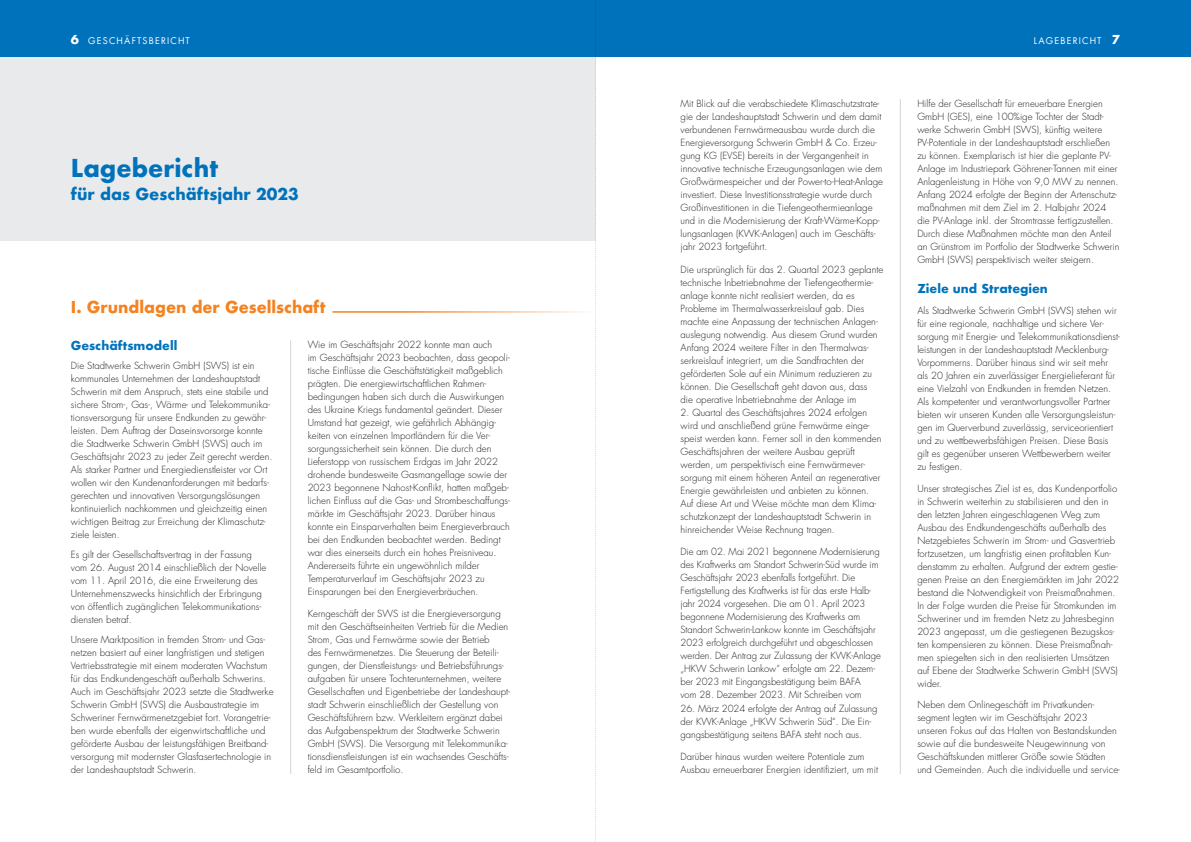
<style>
.page{position:relative;width:1191px;height:842px;background:#fff}
.page>*{position:absolute;margin:0;border:0;box-sizing:border-box;transform-origin:0 0}
.t1{font:700 24px "Futura";color:#0072bc}
.t2{font:700 16px "Futura";color:#f58220}
.t3{font:700 16px "Futura";color:#0072bc}
.t4{font:700 12px "Futura";color:#0072bc}
.t5{font:300 9.6px/13px "Futura";color:#231f20}
.t6{font:9px "Futura LT";letter-spacing:.13em;color:#fff}
.s1{font-family:"Futura";font-weight:700;font-size:12px}
</style>
<div class="page">
<div style="left:0;top:0;width:595px;height:241px;background:#e9eaeb"></div>
<div style="left:0;top:0;width:1191px;height:57px;background:#0072bc"></div>
<hr style="left:290px;top:340px;width:1px;height:434px;background:#d1d2d4">
<hr style="left:900px;top:99px;width:1px;height:675px;background:#d1d2d4">
<hr style="left:332px;top:311px;width:263px;height:2px;background:#f58220">
<svg style="left:595px;top:0;width:1px;height:842px"></svg>
<p class="t6" style="left:71px;top:36px;width:120px"><span class="s1">6</span> GESCHÄFTSBERICHT</p>
<p class="t6" style="left:1034px;top:36px;width:88px">LAGEBERICHT <span class="s1">7</span></p>
<h1 class="t1" style="left:71px;top:152px;width:149px">Lagebericht</h1>
<h2 class="t3" style="left:71px;top:184px;width:229px">für das Geschäftsjahr 2023</h2>
<h2 class="t2" style="left:71px;top:297px;width:256px">I. Grundlagen der Gesellschaft</h2>
<p class="t4" style="left:71px;top:338px;width:108px">Geschäftsmodell</p>
<p class="t5" style="left:71px;top:359px;width:203px">Die Stadtwerke Schwerin GmbH (SWS) ist ein kommunales Unternehmen der Landeshauptstadt Schwerin mit dem Anspruch, stets eine stabile und sichere Strom-, Gas-, Wärme- und Telekommunika&shy;tionsversorgung für unsere Endkunden zu gewähr&shy;leisten. Dem Auftrag der Daseinsvorsorge konnte die Stadtwerke Schwerin GmbH (SWS) auch im Geschäftsjahr 2023 zu jeder Zeit gerecht werden.<br>Als starker Partner und Energiedienstleister vor Ort wollen wir den Kundenanforderungen mit bedarfs&shy;gerechten und innovativen Versorgungslösungen kontinuierlich nachkommen und gleichzeitig einen wichtigen Beitrag zur Erreichung der Klimaschutz&shy;ziele leisten.</p>
<p class="t5" style="left:71px;top:548px;width:197px">Es gilt der Gesellschaftsvertrag in der Fassung vom 26. August 2014 einschließlich der Novelle vom 11. April 2016, die eine Erweiterung des Unternehmenszwecks hinsichtlich der Erbringung von öffentlich zugänglichen Telekommunikations&shy;diensten betraf.</p>
<p class="t5" style="left:71px;top:633px;width:204px">Unsere Marktposition in fremden Strom- und Gas&shy;netzen basiert auf einer langfristigen und stetigen Vertriebsstrategie mit einem moderaten Wachstum für das Endkundengeschäft außerhalb Schwerins.<br>Auch im Geschäftsjahr 2023 setzte die Stadtwerke Schwerin GmbH (SWS) die Ausbaustrategie im Schweriner Fernwärmenetzgebiet fort. Vorangetrie&shy;ben wurde ebenfalls der eigenwirtschaftliche und geförderte Ausbau der leistungsfähigen Breitband&shy;versorgung mit modernster Glasfasertechnologie in der Landeshauptstadt Schwerin.</p>
<p class="t5" style="left:308px;top:339px;width:204px">Wie im Geschäftsjahr 2022 konnte man auch<br>im Geschäftsjahr 2023 beobachten, dass geopoli&shy;tische Einflüsse die Geschäftstätigkeit maßgeblich prägten. Die energiewirtschaftlichen Rahmen&shy;bedingungen haben sich durch die Auswirkungen des Ukraine Kriegs fundamental geändert. Dieser Umstand hat gezeigt, wie gefährlich Abhängig&shy;keiten von einzelnen Importländern für die Ver&shy;sorgungssicherheit sein können. Die durch den Lieferstopp von russischem Erdgas im Jahr 2022 drohende bundesweite Gasmangellage sowie der 2023 begonnene Nahost-Konflikt, hatten maßgeb&shy;lichen Einfluss auf die Gas- und Strombeschaffungs&shy;märkte im Geschäftsjahr 2023. Darüber hinaus konnte ein Einsparverhalten beim Energieverbrauch bei den Endkunden beobachtet werden. Bedingt war dies einerseits durch ein hohes Preisniveau.<br>Andererseits führte ein ungewöhnlich milder Temperaturverlauf im Geschäftsjahr 2023 zu Einsparungen bei den Energieverbräuchen.</p>
<p class="t5" style="left:308px;top:607px;width:204px">Kerngeschäft der SWS ist die Energieversorgung mit den Geschäftseinheiten Vertrieb für die Medien Strom, Gas und Fernwärme sowie der Betrieb<br>des Fernwärmenetzes. Die Steuerung der Beteili&shy;gungen, der Dienstleistungs- und Betriebsführungs&shy;aufgaben für unsere Tochterunternehmen, weitere Gesellschaften und Eigenbetriebe der Landeshaupt&shy;stadt Schwerin einschließlich der Gestellung von Geschäftsführern bzw. Werkleitern ergänzt dabei das Aufgabenspektrum der Stadtwerke Schwerin GmbH (SWS). Die Versorgung mit Telekommunika&shy;tionsdienstleistungen ist ein wachsendes Geschäfts&shy;feld im Gesamtportfolio.</p>
<p class="t5" style="left:680px;top:97px;width:204px">Mit Blick auf die verabschiedete Klimaschutzstrate&shy;gie der Landeshauptstadt Schwerin und dem damit verbundenen Fernwärmeausbau wurde durch die Energieversorgung Schwerin GmbH &amp; Co. Erzeu&shy;gung KG (EVSE) bereits in der Vergangenheit in innovative technische Erzeugungsanlagen wie dem Großwärmespeicher und der Power-to-Heat-Anlage investiert. Diese Investitionsstrategie wurde durch Großinvestitionen in die Tiefengeothermieanlage und in die Modernisierung der Kraft-Wärme-Kopp&shy;lungsanlagen (KWK-Anlagen) auch im Geschäfts&shy;jahr 2023 fortgeführt.</p>
<p class="t5" style="left:680px;top:263px;width:204px">Die ursprünglich für das 2. Quartal 2023 geplante technische Inbetriebnahme der Tiefengeothermie&shy;anlage konnte nicht realisiert werden, da es Probleme im Thermalwasserkreislauf gab. Dies machte eine Anpassung der technischen Anlagen&shy;auslegung notwendig. Aus diesem Grund wurden Anfang 2024 weitere Filter in den Thermalwas&shy;serkreislauf integriert, um die Sandfrachten der geförderten Sole auf ein Minimum reduzieren zu können. Die Gesellschaft geht davon aus, dass<br>die operative Inbetriebnahme der Anlage im</p>
<p class="t5" style="left:680px;top:406px;width:202px">2. Quartal des Geschäftsjahres 2024 erfolgen wird und anschließend grüne Fernwärme einge&shy;speist werden kann. Ferner soll in den kommenden Geschäftsjahren der weitere Ausbau geprüft werden, um perspektivisch eine Fernwärmever&shy;sorgung mit einem höheren Anteil an regenerativer Energie gewährleisten und anbieten zu können.<br>Auf diese Art und Weise möchte man dem Klima&shy;schutzkonzept der Landeshauptstadt Schwerin in hinreichender Weise Rechnung tragen.</p>
<p class="t5" style="left:680px;top:546px;width:202px">Die am 02. Mai 2021 begonnene Modernisierung des Kraftwerks am Standort Schwerin-Süd wurde im Geschäftsjahr 2023 ebenfalls fortgeführt. Die Fertigstellung des Kraftwerks ist für das erste Halb&shy;jahr 2024 vorgesehen. Die am 01. April 2023 begonnene Modernisierung des Kraftwerks am Standort Schwerin-Lankow konnte im Geschäftsjahr 2023 erfolgreich durchgeführt und abgeschlossen werden. Der Antrag zur Zulassung der KWK-Anlage „HKW Schwerin Lankow“ erfolgte am 22. Dezem&shy;ber 2023 mit Eingangsbestätigung beim BAFA<br>vom 28. Dezember 2023. Mit Schreiben vom</p>
<p class="t5" style="left:680px;top:702px;width:198px">26. März 2024 erfolgte der Antrag auf Zulassung der KWK-Anlage „HKW Schwerin Süd“. Die Ein&shy;gangsbestätigung seitens BAFA steht noch aus.</p>
<p class="t5" style="left:680px;top:750px;width:199px">Darüber hinaus wurden weitere Potentiale zum<br>Ausbau erneuerbarer Energien identifiziert, um mit</p>
<p class="t5" style="left:917px;top:97px;width:204px">Hilfe der Gesellschaft für erneuerbare Energien GmbH (GES), eine 100%ige Tochter der Stadt&shy;werke Schwerin GmbH (SWS), künftig weitere PV-Potentiale in der Landeshauptstadt erschließen zu können. Exemplarisch ist hier die geplante PV-Anlage im Industriepark Göhrener-Tannen mit einer Anlagenleistung in Höhe von 9,0 MW zu nennen.<br>Anfang 2024 erfolgte der Beginn der Artenschutz&shy;maßnahmen mit dem Ziel im 2. Halbjahr 2024 die PV-Anlage inkl. der Stromtrasse fertigzustellen.<br>Durch diese Maßnahmen möchte man den Anteil an Grünstrom im Portfolio der Stadtwerke Schwerin GmbH (SWS) perspektivisch weiter steigern.</p>
<p class="t4" style="left:917px;top:281px;width:132px">Ziele und Strategien</p>
<p class="t5" style="left:917px;top:304px;width:204px">Als Stadtwerke Schwerin GmbH (SWS) stehen wir für eine regionale, nachhaltige und sichere Ver&shy;sorgung mit Energie- und Telekommunikationsdienst&shy;leistungen in der Landeshauptstadt Mecklenburg-Vorpommerns. Darüber hinaus sind wir seit mehr als 20 Jahren ein zuverlässiger Energielieferant für eine Vielzahl von Endkunden in fremden Netzen.<br>Als kompetenter und verantwortungsvoller Partner bieten wir unseren Kunden alle Versorgungsleistun&shy;gen im Querverbund zuverlässig, serviceorientiert und zu wettbewerbsfähigen Preisen. Diese Basis gilt es gegenüber unseren Wettbewerbern weiter zu festigen.</p>
<p class="t5" style="left:917px;top:482px;width:203px">Unser strategisches Ziel ist es, das Kundenportfolio in Schwerin weiterhin zu stabilisieren und den in den letzten Jahren eingeschlagenen Weg zum Ausbau des Endkundengeschäfts außerhalb des Netzgebietes Schwerin im Strom- und Gasvertrieb fortzusetzen, um langfristig einen profitablen Kun&shy;denstamm zu erhalten. Aufgrund der extrem gestie&shy;genen Preise an den Energiemärkten im Jahr 2022 bestand die Notwendigkeit von Preismaßnahmen.<br>In der Folge wurden die Preise für Stromkunden im Schweriner und im fremden Netz zu Jahresbeginn 2023 angepasst, um die gestiegenen Bezugskos&shy;ten kompensieren zu können. Diese Preismaßnah&shy;men spiegelten sich in den realisierten Umsätzen auf Ebene der Stadtwerke Schwerin GmbH (SWS) wider.</p>
<p class="t5" style="left:917px;top:698px;width:204px">Neben dem Onlinegeschäft im Privatkunden&shy;segment legten wir im Geschäftsjahr 2023 unseren Fokus auf das Halten von Bestandskunden sowie auf die bundesweite Neugewinnung von Geschäftskunden mittlerer Größe sowie Städten und Gemeinden. Auch die individuelle und service-</p>
</div>
